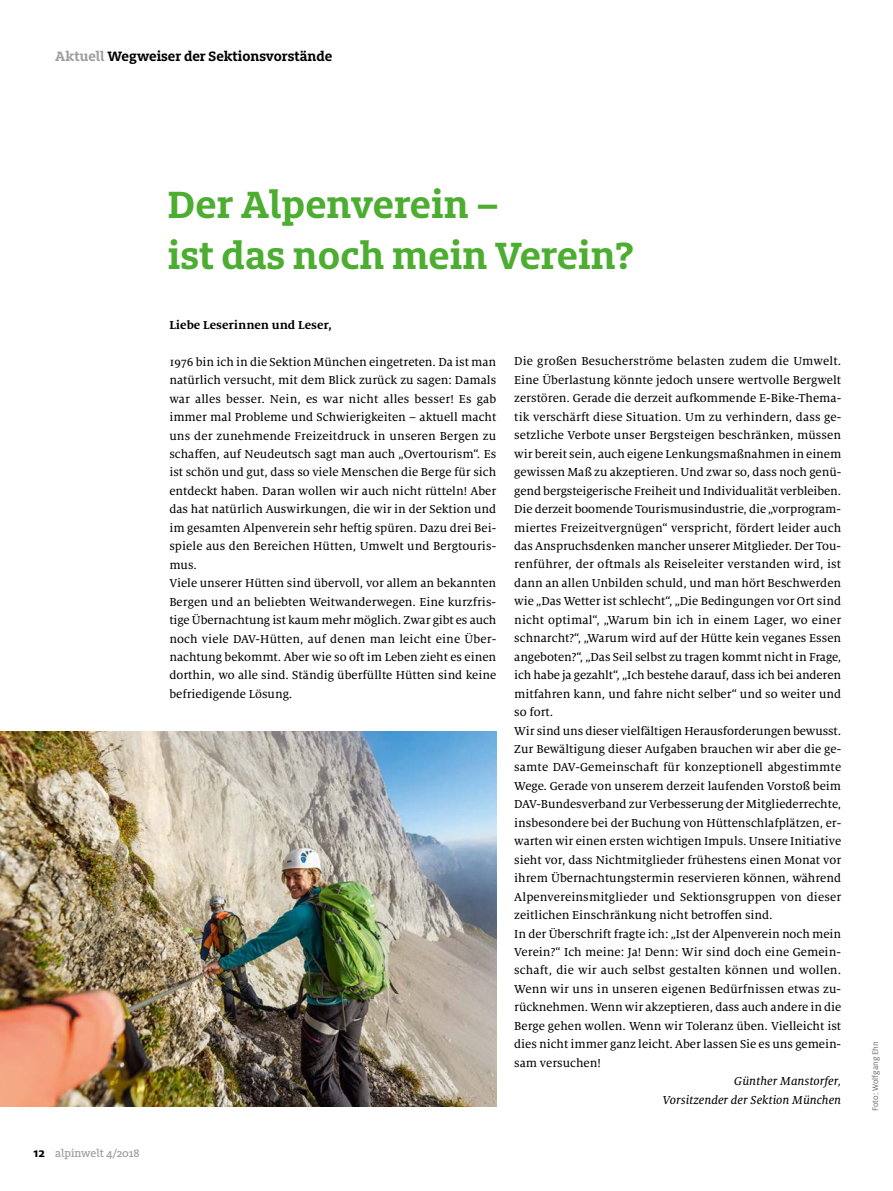
<style>
.page{position:relative;width:893px;height:1191px;background:#fff}
.page>*{position:absolute;margin:0;border:0;box-sizing:border-box;transform-origin:0 0}
.t1{font:700 42px/51px "Milo Slab OT";color:#4cad31}
.t2{font:700 15px "Milo Slab OT";color:#000}
.t3{font:12.75px/18.5px "Milo Serif OT Text";color:#000}
.t4{font:12.75px/18.5px "Milo Serif OT Text Ita";color:#000;text-align:right}
.t5{font:700 12.75px "Milo Serif OT";color:#000}
.t6{font:500 12px "Milo Slab OT";color:#9c9d9d}
.t7{font:9px "Milo OT";color:#6f6f6e}
.s1{color:#9c9d9d}
.s2{font-family:"Milo OT";font-weight:700;font-size:13.5px;color:#000}
</style>
<div class="page">
<img style="left:0;top:731px;width:496px;height:376px">
<p class="t2" style="left:55px;top:51px;width:278px"><span class="s1">Aktuell</span> Wegweiser der Sektionsvorstände</p>
<p class="t6" style="left:33px;top:1148px;width:108px"><span class="s2">12</span> alpinwelt 4/2018</p>
<h1 class="t1" style="left:168px;top:182px;width:467px">Der Alpenverein –<br>ist das noch mein Verein?</h1>
<p class="t5" style="left:169px;top:320px;width:164px">Liebe Leserinnen und Leser,</p>
<p class="t3" style="left:169px;top:353px;width:328px">1976 bin ich in die Sektion München eingetreten. Da ist man natürlich versucht, mit dem Blick zurück zu sagen: Damals war alles besser. Nein, es war nicht alles besser! Es gab immer mal Probleme und Schwierigkeiten – aktuell macht uns der zunehmende Freizeitdruck in unseren Bergen zu schaffen, auf Neudeutsch sagt man auch „Overtourism“. Es ist schön und gut, dass so viele Menschen die Berge für sich entdeckt haben. Daran wollen wir auch nicht rütteln! Aber das hat natürlich Auswirkungen, die wir in der Sektion und im gesamten Alpenverein sehr heftig spüren. Dazu drei Bei&shy;spiele aus den Bereichen Hütten, Umwelt und Bergtouris&shy;mus.<br>Viele unserer Hütten sind übervoll, vor allem an bekannten Bergen und an beliebten Weitwanderwegen. Eine kurzfris&shy;tige Übernachtung ist kaum mehr möglich. Zwar gibt es auch noch viele DAV-Hütten, auf denen man leicht eine Über&shy;nachtung bekommt. Aber wie so oft im Leben zieht es einen dorthin, wo alle sind. Ständig überfüllte Hütten sind keine befriedigende Lösung.</p>
<p class="t3" style="left:514px;top:353px;width:329px">Die großen Besucherströme belasten zudem die Umwelt.<br>Eine Überlastung könnte jedoch unsere wertvolle Bergwelt zerstören. Gerade die derzeit aufkommende E-Bike-Thema&shy;tik verschärft diese Situation. Um zu verhindern, dass ge&shy;setzliche Verbote unser Bergsteigen beschränken, müssen wir bereit sein, auch eigene Lenkungsmaßnahmen in einem gewissen Maß zu akzeptieren. Und zwar so, dass noch genü&shy;gend bergsteigerische Freiheit und Individualität verbleiben.<br>Die derzeit boomende Tourismusindustrie, die „vorprogram&shy;miertes Freizeitvergnügen“ verspricht, fördert leider auch das Anspruchsdenken mancher unserer Mitglieder. Der Tou&shy;renführer, der oftmals als Reiseleiter verstanden wird, ist dann an allen Unbilden schuld, und man hört Beschwerden wie „Das Wetter ist schlecht“, „Die Bedingungen vor Ort sind nicht optimal“, „Warum bin ich in einem Lager, wo einer schnarcht?“, „Warum wird auf der Hütte kein veganes Essen angeboten?“, „Das Seil selbst zu tragen kommt nicht in Frage, ich habe ja gezahlt“, „Ich bestehe darauf, dass ich bei anderen mitfahren kann, und fahre nicht selber“ und so weiter und so fort.<br>Wir sind uns dieser vielfältigen Herausforderungen bewusst.<br>Zur Bewältigung dieser Aufgaben brauchen wir aber die ge&shy;samte DAV-Gemeinschaft für konzeptionell abgestimmte Wege. Gerade von unserem derzeit laufenden Vorstoß beim DAV-Bundesverband zur Verbesserung der Mitgliederrechte, insbesondere bei der Buchung von Hüttenschlafplätzen, er&shy;warten wir einen ersten wichtigen Impuls. Unsere Initiative sieht vor, dass Nichtmitglieder frühestens einen Monat vor ihrem Übernachtungstermin reservieren können, während Alpenvereinsmitglieder und Sektionsgruppen von dieser zeitlichen Einschränkung nicht betroffen sind.<br>In der Überschrift fragte ich: „Ist der Alpenverein noch mein Verein?“ Ich meine: Ja! Denn: Wir sind doch eine Gemein&shy;schaft, die wir auch selbst gestalten können und wollen.<br>Wenn wir uns in unseren eigenen Bedürfnissen etwas zu&shy;rücknehmen. Wenn wir akzeptieren, dass auch andere in die Berge gehen wollen. Wenn wir Toleranz üben. Vielleicht ist dies nicht immer ganz leicht. Aber lassen Sie es uns gemein&shy;sam versuchen!</p>
<p class="t4" style="left:663px;top:1072px;width:180px">Günther Manstorfer,<br>Vorsitzender der Sektion München</p>
<p class="t7" style="left:872px;top:1111px;width:72px;rotate:-90deg">Foto: Wolfgang Ehn</p>
</div>
